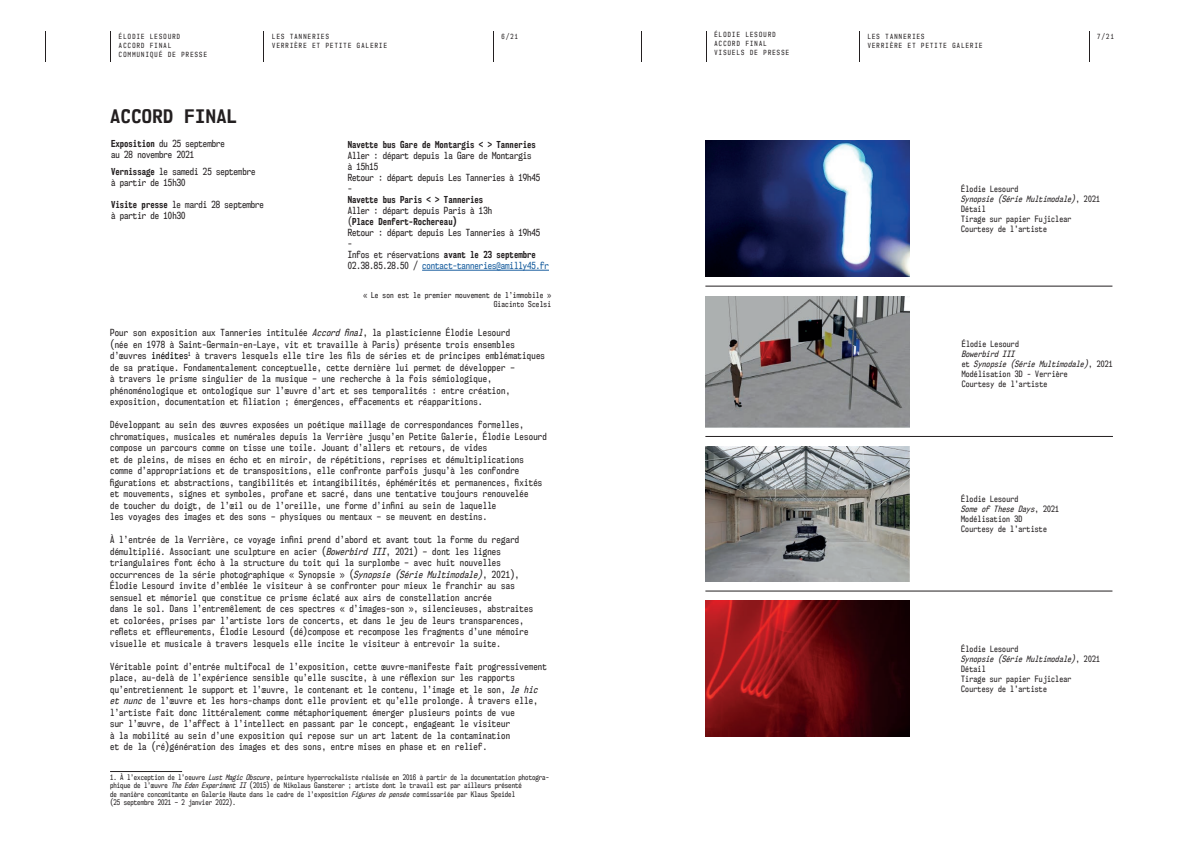
<style>
.page{position:relative;width:1191px;height:842px;background:#fff}
.page>*{position:absolute;margin:0;border:0;box-sizing:border-box;transform-origin:0 0}
.t1{font:700 17.5px "NK57 Monospace Sc Rg";letter-spacing:.025em;color:#231f20}
.t2{font:9px/11.5px "NK57 Monospace Cd Rg";letter-spacing:.025em;color:#231f20}
.t3{font:9px/11px "NK57 Monospace Cd Rg";color:#231f20}
.t4{font:700 9px "NK57 Monospace Cd Rg";color:#231f20}
.t5{font:8px/10px "NK57 Monospace Cd Rg";letter-spacing:.025em;color:#231f20}
.t6{font:7.5px/9px "NK57 Monospace Cd Rg";letter-spacing:.025em;color:#231f20;text-align:right}
.t7{font:7px/8.4px "NK57 Monospace Cd Rg";color:#231f20}
.t8{font:6.5px/9px "NK57 Monospace Cd Rg";letter-spacing:.2em;color:#231f20}
.s1{font-weight:700}
.s2{color:#175d9e}
.s3{font-style:italic}
.s4{color:#000001}
</style>
<div class="page">
<hr style="left:110px;top:31px;width:1px;height:30px;background:#231f20">
<hr style="left:263px;top:31px;width:1px;height:30px;background:#231f20">
<hr style="left:45px;top:31px;width:1px;height:30px;background:#231f20">
<hr style="left:493px;top:31px;width:1px;height:30px;background:#231f20">
<hr style="left:110px;top:771px;width:72px;height:1px;background:#231f20">
<hr style="left:706px;top:31px;width:1px;height:30px;background:#231f20">
<hr style="left:859px;top:31px;width:1px;height:30px;background:#231f20">
<hr style="left:641px;top:31px;width:1px;height:30px;background:#231f20">
<hr style="left:1089px;top:31px;width:1px;height:30px;background:#231f20">
<hr style="left:705px;top:286px;width:407px;height:1px;background:#231f20">
<hr style="left:705px;top:436px;width:408px;height:1px;background:#231f20">
<img style="left:705px;top:141px;width:205px;height:135px">
<hr style="left:705px;top:591px;width:407px;height:1px;background:#231f20">
<img style="left:705px;top:446px;width:205px;height:135px">
<img style="left:705px;top:296px;width:205px;height:131px">
<img style="left:705px;top:601px;width:205px;height:135px">
<hr style="left:422px;top:270px;width:127px;height:1px;background:#175d9e">
<p class="t8" style="left:119px;top:32px;width:89px">ÉLODIE LESOURD<br>ACCORD FINAL<br>COMMUNIQUÉ DE PRESSE</p>
<p class="t8" style="left:501px;top:32px;width:18px">6/21</p>
<p class="t8" style="left:272px;top:32px;width:116px">LES TANNERIES<br>VERRIÈRE ET PETITE GALERIE</p>
<h1 class="t1" style="left:110px;top:106px;width:129px">ACCORD FINAL</h1>
<p class="t3" style="left:111px;top:138px;width:115px"><span class="s1">Exposition</span> du 25 septembre au 28 novembre 2021</p>
<p class="t3" style="left:111px;top:166px;width:146px"><span class="s1">Vernissage</span> le samedi 25 septembre à partir de 15h30</p>
<p class="t3" style="left:111px;top:199px;width:154px"><span class="s1">Visite presse</span> le mardi 28 septembre à partir de 10h30</p>
<p class="t4" style="left:348px;top:139px;width:190px">Navette bus Gare de Montargis &lt; &gt; Tanneries</p>
<p class="t3" style="left:348px;top:150px;width:194px">Aller : départ depuis la Gare de Montargis<br>à 15h15<br>Retour : départ depuis Les Tanneries à 19h45 -</p>
<p class="t4" style="left:348px;top:194px;width:137px">Navette bus Paris &lt; &gt; Tanneries</p>
<p class="t3" style="left:348px;top:205px;width:203px">Aller : départ depuis Paris à 13h<br>(<span class="s1">Place Denfert-Rochereau)<br></span>Retour : départ depuis Les Tanneries à 19h45<br>-<br>Infos et réservations <span class="s1">avant le 23 septembre </span>02.38.85.28.50 / <span class="s2">contact-tanneries@amilly45.fr</span></p>
<p class="t6" style="left:363px;top:290px;width:189px">« Le son est le premier mouvement de l’immobile »<br>Giacinto Scelsi</p>
<p class="t2" style="left:110px;top:327px;width:436px">Pour son exposition aux Tanneries intitulée <span class="s3">Accord final</span>, la plasticienne Élodie Lesourd<br>(née en 1978 à Saint-Germain-en-Laye, vit et travaille à Paris) présente trois ensembles d’œuvres <span class="s4">inédites</span><sup>1</sup> à travers lesquels elle tire les fils de séries et de principes emblématiques de sa pratique. Fondamentalement conceptuelle, cette dernière lui permet de développer –<br>à travers le prisme singulier de la musique – une recherche à la fois sémiologique, phénoménologique et ontologique sur l’œuvre d’art et ses temporalités : entre création, exposition, documentation et filiation ; émergences, effacements et réapparitions.</p>
<p class="t2" style="left:110px;top:419px;width:438px">Développant au sein des œuvres exposées un poétique maillage de correspondances formelles, chromatiques, musicales et numérales depuis la Verrière jusqu’en Petite Galerie, Élodie Lesourd compose un parcours comme on tisse une toile. Jouant d’allers et retours, de vides<br>et de pleins, de mises en écho et en miroir, de répétitions, reprises et démultiplications comme d’appropriations et de transpositions, elle confronte parfois jusqu’à les confondre figurations et abstractions, tangibilités et intangibilités, éphémérités et permanences, fixités et mouvements, signes et symboles, profane et sacré, dans une tentative toujours renouvelée<br>de toucher du doigt, de l’œil ou de l’oreille, une forme d’infini au sein de laquelle<br>les voyages des images et des sons – physiques ou mentaux – se meuvent en destins.</p>
<p class="t2" style="left:110px;top:534px;width:424px">À l’entrée de la Verrière, ce voyage infini prend d’abord et avant tout la forme du regard démultiplié. Associant une sculpture en acier (<span class="s3">Bowerbird III</span>, 2021) – dont les lignes triangulaires font écho à la structure du toit qui la surplombe – avec huit nouvelles occurrences de la série photographique « Synopsie » (<span class="s3">Synopsie (Série Multimodale)</span>, 2021), Élodie Lesourd invite d’emblée le visiteur à se confronter pour mieux le franchir au sas sensuel et mémoriel que constitue ce prisme éclaté aux airs de constellation ancrée<br>dans le sol. Dans l’entremêlement de ces spectres « d’images-son », silencieuses, abstraites et colorées, prises par l’artiste lors de concerts, et dans le jeu de leurs transparences, reflets et effleurements, Élodie Lesourd (dé)compose et recompose les fragments d’une mémoire visuelle et musicale à travers lesquels elle incite le visiteur à entrevoir la suite.</p>
<p class="t2" style="left:110px;top:660px;width:438px">Véritable point d’entrée multifocal de l’exposition, cette œuvre-manifeste fait progressivement place, au-delà de l’expérience sensible qu’elle suscite, à une réflexion sur les rapports qu’entretiennent le support et l’œuvre, le contenant et le contenu, l’image et le son, <span class="s3">le hic et nunc</span> de l’œuvre et les hors-champs dont elle provient et qu’elle prolonge. À travers elle, l’artiste fait donc littéralement comme métaphoriquement émerger plusieurs points de vue<br>sur l’œuvre, de l’affect à l’intellect en passant par le concept, engageant le visiteur<br>à la mobilité au sein d’une exposition qui repose sur un art latent de la contamination<br>et de la (ré)génération des images et des sons, entre mises en phase et en relief.</p>
<p class="t7" style="left:110px;top:773px;width:440px">1. À l’exception de l’oeuvre <span class="s3">Lust Magic Obscure</span>, peinture hyperrockaliste réalisée en 2016 à partir de la documentation photogra&shy;phique de l’œuvre <span class="s3">The Eden Experiment II</span> (2015) de Nikolaus Gansterer ; artiste dont le travail est par ailleurs présenté<br>de manière concomitante en Galerie Haute dans le cadre de l’exposition <span class="s3">Figures de pensée</span> commissariée par Klaus Speidel<br>(25 septembre 2021 – 2 janvier 2022).</p>
<p class="t8" style="left:714px;top:30px;width:76px">ÉLODIE LESOURD<br>ACCORD FINAL<br>VISUELS DE PRESSE</p>
<p class="t8" style="left:1097px;top:32px;width:18px">7/21</p>
<p class="t8" style="left:867px;top:32px;width:116px">LES TANNERIES<br>VERRIÈRE ET PETITE GALERIE</p>
<p class="t5" style="left:961px;top:184px;width:140px">Élodie Lesourd<br><span class="s3">Synopsie (Série Multimodale)</span>, 2021<br>Détail<br>Tirage sur papier Fujiclear<br>Courtesy de l’artiste</p>
<p class="t5" style="left:961px;top:339px;width:59px">Élodie Lesourd</p>
<p class="t5" style="left:961px;top:349px;width:153px"><span class="s3">Bowerbird III<br></span>et <span class="s3">Synopsie (Série Multimodale)</span>, 2021<br>Modélisation 3D - Verrière<br>Courtesy de l’artiste</p>
<p class="t5" style="left:961px;top:494px;width:99px">Élodie Lesourd<br><span class="s3">Some of These Days</span>, 2021<br>Modélisation 3D<br>Courtesy de l’artiste</p>
<p class="t5" style="left:961px;top:644px;width:140px">Élodie Lesourd<br><span class="s3">Synopsie (Série Multimodale)</span>, 2021<br>Détail<br>Tirage sur papier Fujiclear<br>Courtesy de l’artiste</p>
</div>
